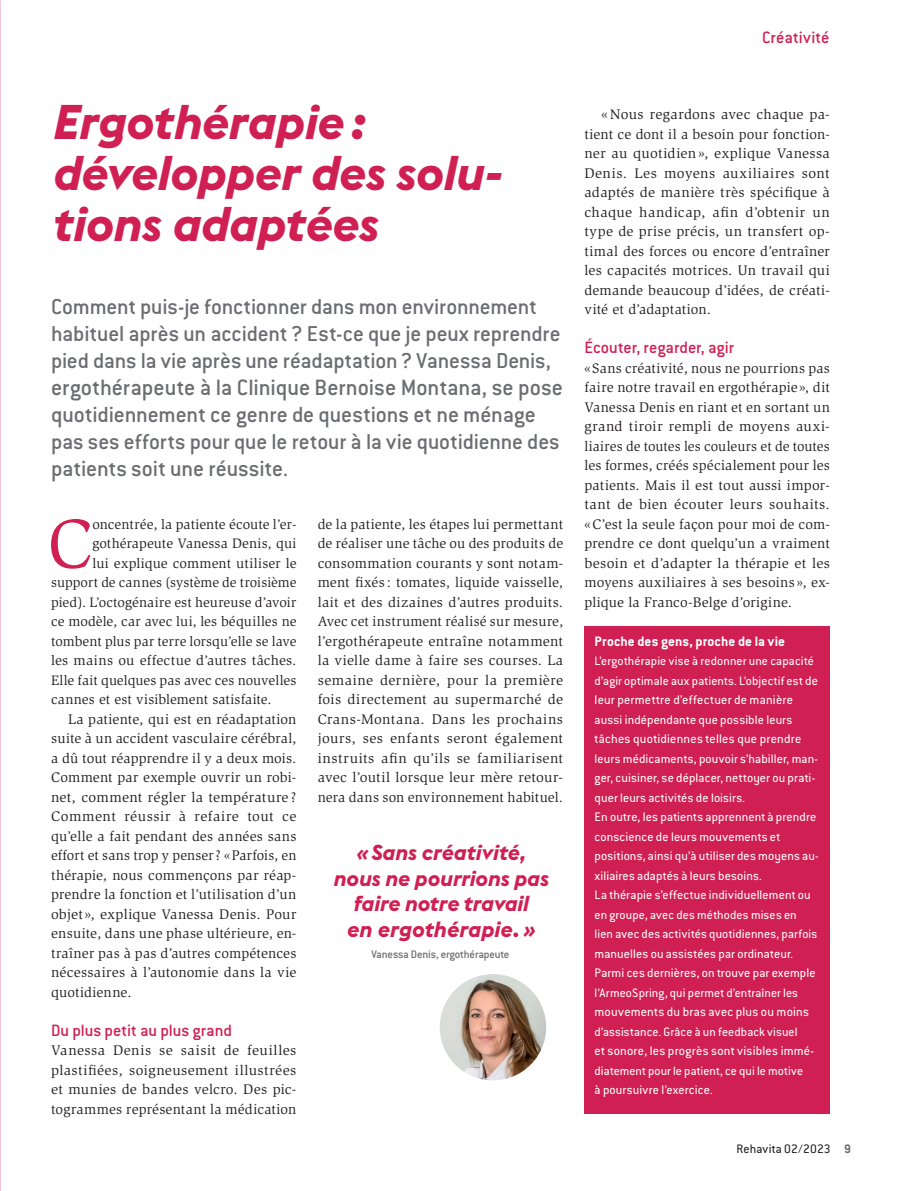
<style>
.page{position:relative;width:915px;height:1191px;background:#fff}
.page>*{position:absolute;margin:0;border:0;box-sizing:border-box;transform-origin:0 0}
.t1{font:71.4px "Slimbach Std";color:#d01f53}
.t2{font:italic 700 48px/51px "Euclid Flex";letter-spacing:-.005em;color:#d01f53}
.t3{font:500 24.3px "Conduit ITC";color:#6c6d70}
.t4{font:500 24px "Conduit ITC";letter-spacing:-.005em;color:#6c6d70}
.t5{font:500 23.7px/27px "Conduit ITC";letter-spacing:-.005em;color:#6c6d70}
.t6{font:italic 700 21.75px "Euclid Flex";letter-spacing:.01em;color:#d01f53}
.t7{font:italic 700 21.45px/25.5px "Euclid Flex";color:#d01f53;text-align:center}
.t8{font:500 18px "Conduit ITC";color:#d01f53}
.t9{font:700 15px "Conduit ITC";letter-spacing:.01em;color:#fff}
.t10{font:14.25px/19.5px "Slimbach Std";letter-spacing:.015em;color:#231f20;text-align:justify}
.t11{font:14.1px "Slimbach Std";letter-spacing:.01em;color:#231f20}
.t12{font:13.8px "Conduit ITC";letter-spacing:.015em;color:#fff}
.t13{font:13.5px/19.5px "Conduit ITC";letter-spacing:.01em;color:#fff}
.t14{font:13.5px "Conduit ITC";letter-spacing:.01em;color:#231f20}
.t15{font:13.35px/19.5px "Conduit ITC";letter-spacing:.01em;color:#fff}
.t16{font:500 12px "Conduit ITC";letter-spacing:-.015em;color:#6c6d70}
.s1{font-size:13.8px}
.s2{font-weight:700;color:#6c6d70}
</style>
<div class="page">
<div style="left:584px;top:626px;width:245px;height:488px;background:#d01f53"></div>
<img style="left:439px;top:974px;width:107px;height:106px;border-radius:53px">
<p class="t8" style="left:761px;top:26px;width:69px">Créativité</p>
<h2 class="t2" style="left:51px;top:96px;width:452px">Ergothérapie: développer des solu&shy;tions adaptées</h2>
<h3 class="t5" style="left:51px;top:292px;width:511px">Comment puis-je fonctionner dans mon environnement habituel après un accident? Est-ce que je peux reprendre pied dans la vie après une réadaptation? Vanessa Denis,</h3>
<h3 class="t3" style="left:51px;top:373px;width:513px">ergothérapeute à la Clinique Bernoise Montana, se pose</h3>
<h3 class="t4" style="left:51px;top:400px;width:486px">quotidiennement ce genre de questions et ne ménage</h3>
<h3 class="t5" style="left:51px;top:427px;width:510px">pas ses efforts pour que le retour à la vie quotidienne des</h3>
<h3 class="t4" style="left:51px;top:454px;width:238px">patients soit une réussite.</h3>
<h1 class="t1" style="left:48px;top:503px;width:46px">C</h1>
<p class="t11" style="left:92px;top:516px;width:205px">oncentrée, la patiente écoute l’er-</p>
<p class="t11" style="left:92px;top:535px;width:205px">gothérapeute Vanessa Denis, qui</p>
<p class="t11" style="left:92px;top:555px;width:205px">lui explique comment utiliser le</p>
<p class="t11" style="left:51px;top:574px;width:247px">support de cannes (système de troisième</p>
<p class="t11" style="left:51px;top:594px;width:247px">pied). L’octogénaire est heureuse d’avoir</p>
<p class="t11" style="left:51px;top:613px;width:247px">ce modèle, car avec lui, les béquilles ne</p>
<p class="t11" style="left:51px;top:633px;width:247px">tombent plus par terre lorsqu’elle se lave</p>
<p class="t11" style="left:51px;top:652px;width:247px">les mains ou effectue d’autres tâches.</p>
<p class="t11" style="left:51px;top:672px;width:247px">Elle fait quelques pas avec ces nouvelles</p>
<p class="t11" style="left:51px;top:691px;width:222px">cannes et est visiblement satisfaite.</p>
<p class="t10" style="left:51px;top:709px;width:247px;text-indent:17px">La patiente, qui est en réadaptation suite à un accident vasculaire cérébral, a dû tout réapprendre il y a deux mois.<br>Comment par exemple ouvrir un robi&shy;net, comment régler la température ?<br>Comment réussir à refaire tout ce qu’elle a fait pendant des années sans effort et sans trop y penser? «Parfois, en thérapie, nous commençons par réap&shy;prendre la fonction et l’utilisation d’un objet », explique Vanessa Denis. Pour ensuite, dans une phase ultérieure, en&shy;traîner pas à pas d’autres compétences nécessaires à l’autonomie dans la vie quotidienne.</p>
<p class="t8" style="left:51px;top:1019px;width:182px">Du plus petit au plus grand</p>
<p class="t10" style="left:51px;top:1041px;width:247px">Vanessa Denis se saisit de feuilles plastifiées, soigneusement illustrées et munies de bandes velcro. Des pic&shy;togrammes représentant la médication</p>
<p class="t10" style="left:317px;top:514px;width:247px">de la patiente, les étapes lui permettant de réaliser une tâche ou des produits de consommation courants y sont notam&shy;ment fixés : tomates, liquide vaisselle, lait et des dizaines d’autres produits.<br>Avec cet instrument réalisé sur mesure, l’ergothérapeute entraîne notamment la vielle dame à faire ses courses. La semaine dernière, pour la première fois directement au supermarché de Crans-Montana. Dans les prochains jours, ses enfants seront également instruits afin qu’ils se familiarisent avec l’outil lorsque leur mère retour&shy;nera dans son environnement habituel.</p>
<h3 class="t7" style="left:333px;top:840px;width:216px">«Sans créativité, nous ne pourrions pas faire notre travail</h3>
<h3 class="t6" style="left:346px;top:916px;width:190px">en ergothérapie.»</h3>
<p class="t16" style="left:371px;top:947px;width:139px">Vanessa Denis, ergothérapeute</p>
<p class="t10" style="left:584px;top:105px;width:247px;text-indent:17px">« Nous regardons avec chaque pa&shy;tient ce dont il a besoin pour fonction&shy;ner au quotidien », explique Vanessa Denis. Les moyens auxiliaires sont adaptés de manière très spécifique à chaque handicap, afin d’obtenir un type de prise précis, un transfert op&shy;timal des forces ou encore d’entraîner les capacités motrices. Un travail qui demande beaucoup d’idées, de créati&shy;vité et d’adaptation.</p>
<p class="t8" style="left:584px;top:337px;width:151px">Écouter, regarder, agir</p>
<p class="t10" style="left:584px;top:358px;width:247px">« Sans créativité, nous ne pourrions pas faire notre travail en ergothérapie », dit Vanessa Denis en riant et en sortant un grand tiroir rempli de moyens auxi&shy;liaires de toutes les couleurs et de toutes les formes, créés spécialement pour les patients. Mais il est tout aussi impor&shy;tant de bien écouter leurs souhaits. «C’est la seule façon pour moi de com&shy;prendre ce dont quelqu’un a vraiment besoin et d’adapter la thérapie et les moyens auxiliaires à ses besoins », ex&shy;plique la Franco-Belge d’origine.</p>
<p class="t9" style="left:594px;top:632px;width:192px">Proche des gens, proche de la vie</p>
<p class="t15" style="left:594px;top:651px;width:225px">L’ergothérapie vise à redonner une capacité d’agir optimale aux patients. L’objectif est <span class="s1">de</span></p>
<p class="t12" style="left:594px;top:691px;width:200px">leur permettre d’effectuer de manière</p>
<p class="t13" style="left:594px;top:709px;width:199px">aussi indépendante que possible leurs</p>
<p class="t12" style="left:594px;top:730px;width:208px">tâches quotidiennes telles que prendre</p>
<p class="t13" style="left:594px;top:748px;width:225px">leurs médicaments, pouvoir s’habiller, man&shy;ger, cuisiner, se déplacer, nettoyer ou prati&shy;quer leurs activités de loisirs.<br>En outre, les patients apprennent à prendre conscience de leurs mouvements et positions, ainsi qu’à utiliser des moyens au&shy;xiliaires adaptés à leurs besoins.<br>La thérapie s’effectue individuellement ou</p>
<p class="t15" style="left:594px;top:904px;width:224px">en groupe, avec des méthodes mises en lien avec des activités quotidiennes, parfois</p>
<p class="t13" style="left:594px;top:943px;width:222px">manuelles ou assistées par ordinateur.<br>Parmi ces dernières, on trouve par exemple</p>
<p class="t15" style="left:594px;top:982px;width:205px">l’ArmeoSpring, qui permet d’entraîner les</p>
<p class="t12" style="left:594px;top:1003px;width:216px">mouvements du bras avec plus ou moins</p>
<p class="t15" style="left:594px;top:1021px;width:204px">d’assistance. Grâce à un feedback visuel</p>
<p class="t12" style="left:594px;top:1042px;width:221px">et sonore, les progrès sont visibles immé-</p>
<p class="t15" style="left:594px;top:1060px;width:210px">diatement pour le patient, ce qui le motive</p>
<p class="t13" style="left:594px;top:1080px;width:119px">à poursuivre l’exercice.</p>
<p class="t14" style="left:736px;top:1140px;width:116px">Rehavita 02/2023 <span class="s2">9</span></p>
</div>
